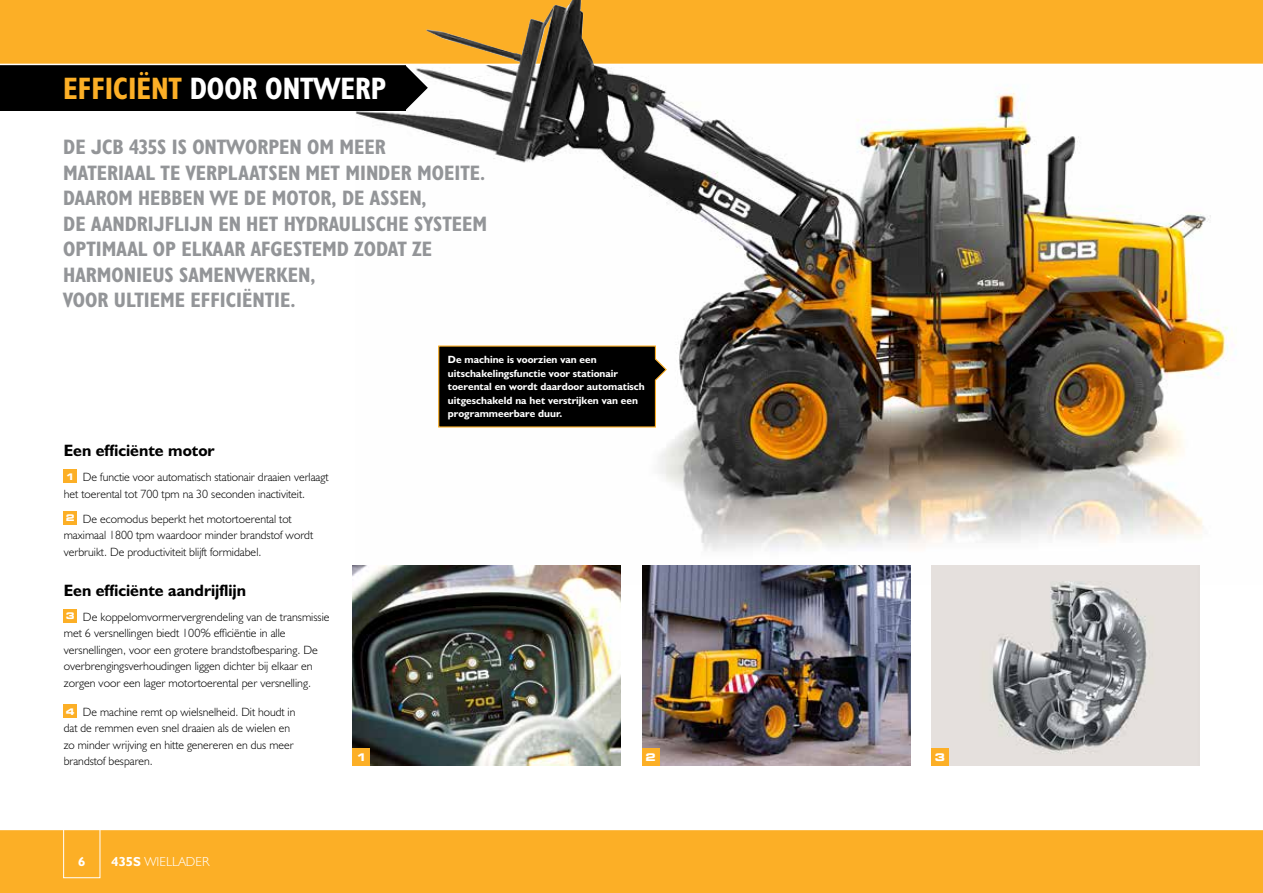
<style>
.page{position:relative;width:1263px;height:893px;background:#fff}
.page>*{position:absolute;margin:0;border:0;box-sizing:border-box;transform-origin:0 0}
.t1{font:31.2px "JCB Bold Condensed";color:#fff;scale:.96 1}
.t2{font:31.2px "JCB Bold Condensed";color:#fcaf26;scale:.96 1}
.t3{font:21px/25.5px "JCB Bold Condensed";color:#939598}
.t4{font:16.5px "JCB Bold";color:#000}
.t5{font:13.2px "JCB Light";color:#fff}
.t6{font:13.2px "JCB Bold";color:#fff}
.t7{font:12px/16.5px "JCB Light";color:#000}
.t8{font:10.5px/13.5px "JCB Bold";color:#fff}
.t9{font:700 expanded 10.5px "Square 721 BT";color:#fff}
.s1{font-family:"Square 721 BT";font-weight:700;font-stretch:expanded;font-size:9.15px;color:#fff}
.s2{font-family:"JCB Bold"}
</style>
<div class="page">
<img style="left:355px;top:65px;width:882px;height:520px">
<img style="left:931px;top:566px;width:268px;height:199px">
<svg style="left:405px;top:65px;width:23px;height:45px"></svg>
<div style="left:0;top:54px;width:405px;height:57px;background:#000"></div>
<div style="left:0;top:829px;width:1263px;height:64px;background:#fcaf26"></div>
<hr style="left:0;top:829px;width:1263px;height:1px;background:#fff">
<div style="left:0;top:0;width:1263px;height:64px;background:#fcaf26"></div>
<hr style="left:0;top:64px;width:1263px;height:1px;background:#fff">
<div style="left:64px;top:470px;width:13px;height:13px;background:#fcaf26"></div>
<div style="left:64px;top:511px;width:13px;height:13px;background:#fcaf26"></div>
<div style="left:64px;top:609px;width:13px;height:14px;background:#fcaf26"></div>
<div style="left:64px;top:705px;width:13px;height:13px;background:#fcaf26"></div>
<img style="left:642px;top:566px;width:268px;height:199px">
<div style="left:642px;top:748px;width:17px;height:17px;background:#fcaf26"></div>
<div style="left:931px;top:748px;width:17px;height:17px;background:#fcaf26"></div>
<div style="left:63px;top:819px;width:37px;height:59px;border:1px solid #fff"></div>
<img style="left:353px;top:566px;width:268px;height:199px">
<div style="left:353px;top:748px;width:17px;height:17px;background:#fcaf26"></div>
<img style="left:714px;top:389px;width:64px;height:65px">
<svg style="left:438px;top:345px;width:230px;height:83px;background:#171410"></svg>
<img style="left:426px;top:0;width:146px;height:94px">
<h1 class="t2" style="left:63px;top:69px;width:15px">EFFICIËNT</h1>
<h1 class="t1" style="left:190px;top:69px;width:37px">DOOR</h1>
<h1 class="t1" style="left:265px;top:69px;width:20px">ONTWER</h1>
<h1 class="t1" style="left:371px;top:69px;width:17px">P</h1>
<h2 class="t3" style="left:63px;top:134px;width:40px">DE JCB</h2>
<p class="t3" style="left:63px;top:134px;width:425px;text-indent:66px">435S IS ONTWORPEN OM MEER<br>MATERIAAL TE VERPLAATSEN MET MINDER MOEITE.<br>DAAROM HEBBEN WE DE MOTOR, DE ASSEN,<br>DE AANDRIJFLIJN EN HET HYDRAULISCHE SYSTEEM OPTIMAAL OP ELKAAR AFGESTEMD ZODAT ZE HARMONIEUS SAMENWERKEN,<br>VOOR ULTIEME EFFICIËNTIE.</p>
<h3 class="t4" style="left:64px;top:440px;width:152px">Een efficiënte motor</h3>
<p class="t7" style="left:64px;top:469px;width:266px"><span class="s1">1</span> De functie voor automatisch stationair draaien verlaagt het toerental tot 700 tpm na 30 seconden inactiviteit.</p>
<p class="t7" style="left:64px;top:510px;width:251px"><span class="s1">2</span> De ecomodus beperkt het motortoerental tot maximaal 1800 tpm waardoor minder brandstof wordt verbruikt. De productiviteit blijft formidabel.</p>
<h3 class="t4" style="left:64px;top:580px;width:184px">Een efficiënte aandrijflijn</h3>
<p class="t7" style="left:64px;top:608px;width:267px"><span class="s1">3</span> De koppelomvormervergrendeling van de transmissie met 6 versnellingen biedt 100% efficiëntie in alle versnellingen, voor een grotere brandstofbesparing. De overbrengingsverhoudingen liggen dichter bij elkaar en zorgen voor een lager motortoerental per versnelling.</p>
<p class="t7" style="left:64px;top:703px;width:233px"><span class="s1">4</span> De machine remt op wielsnelheid. Dit houdt in dat de remmen even snel draaien als de wielen en zo minder wrijving en hitte genereren en dus meer brandstof besparen.</p>
<p class="t9" style="left:356px;top:751px;width:12px">1</p>
<p class="t6" style="left:78px;top:853px;width:9px">6</p>
<p class="t5" style="left:112px;top:853px;width:99px"><span class="s2">435S</span> WIELLADER</p>
<p class="t8" style="left:448px;top:353px;width:198px">De machine is voorzien van een uitschakelingsfunctie voor stationair toerental en wordt daardoor automatisch uitgeschakeld na het verstrijken van een programmeerbare duur.</p>
<p class="t9" style="left:645px;top:751px;width:12px">2</p>
<p class="t9" style="left:935px;top:751px;width:12px">3</p>
</div>
